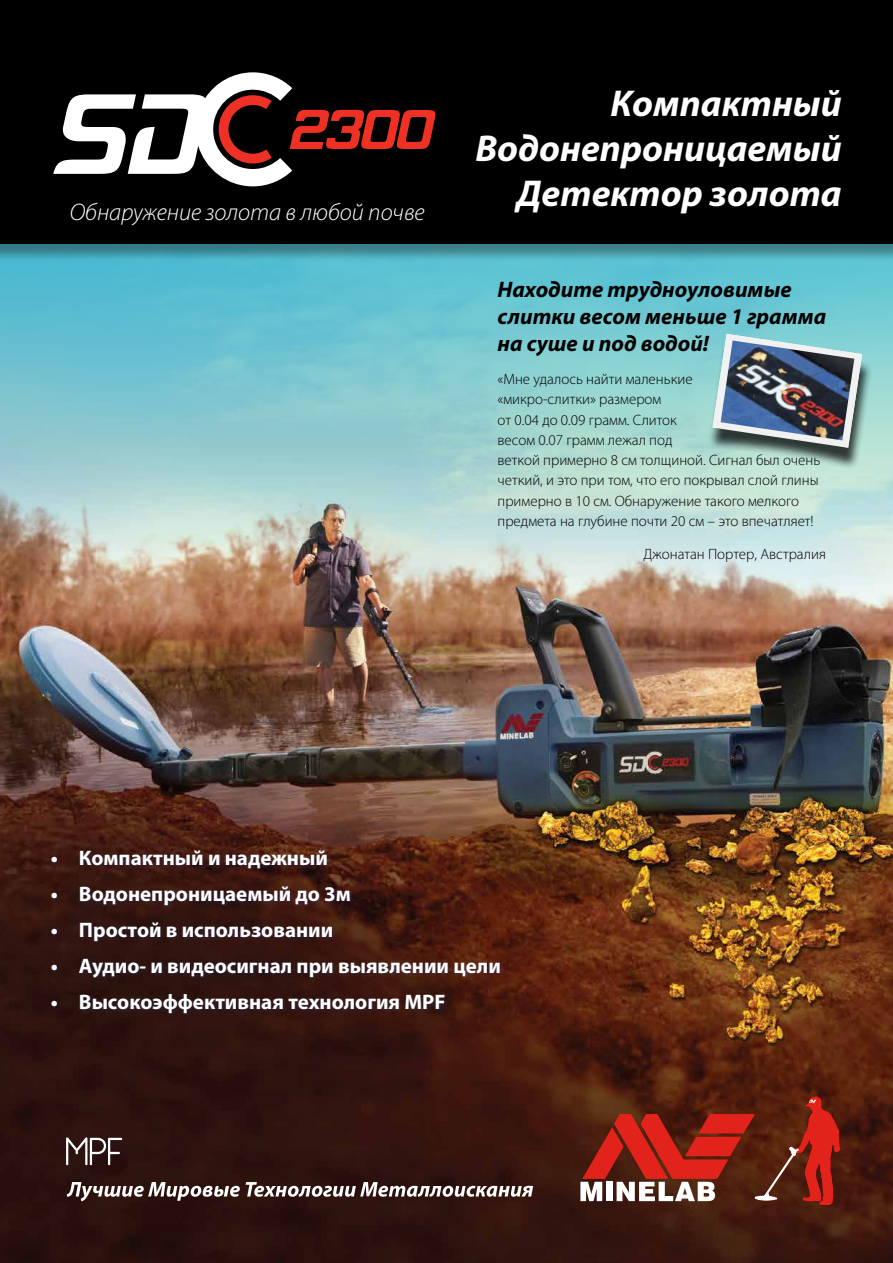
<style>
.page{position:relative;width:893px;height:1263px;background:#fff}
.page>*{position:absolute;margin:0;border:0;box-sizing:border-box;transform-origin:0 0}
.t1{font:italic 700 37.5px/45px "Myriad Pro";color:#fff;text-align:right}
.t2{font:italic 300 24px "Myriad Pro";color:#fff}
.t3{font:italic 700 22.5px/27px "Myriad Pro";color:#000}
.t4{font:700 21px "Myriad Pro";color:#fff}
.t5{font:300 15px/20.2px "Myriad Pro";color:#000}
</style>
<div class="page">
<img style="left:0;top:579px;width:893px;height:684px">
<svg style="left:0;top:263px;width:893px;height:316px"></svg>
<div style="left:0;top:0;width:893px;height:263px;background:#000;opacity:.35"></div>
<div style="left:0;top:0;width:893px;height:244px;background:#000"></div>
<div style="left:49px;top:848px;width:456px;height:171px;background:#25408f;opacity:.3"></div>
<svg style="left:53px;top:72px;width:382px;height:114px"></svg>
<div style="left:708px;top:341px;width:165px;height:129px;background:#000;opacity:.75"></div>
<svg style="left:712px;top:334px;width:150px;height:114px"></svg>
<img style="left:721px;top:340px;width:133px;height:100px">
<svg style="left:66px;top:1137px;width:56px;height:28px"></svg>
<svg style="left:580px;top:1096px;width:261px;height:109px"></svg>
<svg style="left:67px;top:1182px;width:173px;height:19px"></svg>
<svg style="left:246px;top:1182px;width:287px;height:15px"></svg>
<h2 class="t2" style="left:70px;top:199px;width:356px">Обнаружение золота в любой почве</h2>
<h1 class="t1" style="left:475px;top:80px;width:368px">Компактный<br>Водонепроницаемый<br>Детектор золота</h1>
<h3 class="t3" style="left:497px;top:276px;width:330px">Находите трудноуловимые слитки весом меньше 1 грамма на суше и под водой!</h3>
<p class="t5" style="left:497px;top:369px;width:324px">«Мне удалось найти маленькие<br>«микро-слитки» размером<br>от 0.04 до 0.09 грамм. Слиток<br>весом 0.07 грамм лежал под<br>веткой примерно 8 см толщиной. Сигнал был очень четкий, и это при том, что его покрывал слой глины примерно в 10 см. Обнаружение такого мелкого предмета на глубине почти 20 см – это впечатляет!</p>
<p class="t5" style="left:644px;top:544px;width:184px">Джонатан Портер, Австралия</p>
<h3 class="t4" style="left:51px;top:844px;width:279px">• Компактный и надежный</h3>
<h3 class="t4" style="left:51px;top:880px;width:302px">• Водонепроницаемый до 3м</h3>
<h3 class="t4" style="left:51px;top:916px;width:284px">• Простой в использовании</h3>
<h3 class="t4" style="left:51px;top:952px;width:452px">• Аудио- и видеосигнал при выявлении цели</h3>
<h3 class="t4" style="left:51px;top:988px;width:396px">• Высокоэффективная технология MPF</h3>
</div>
